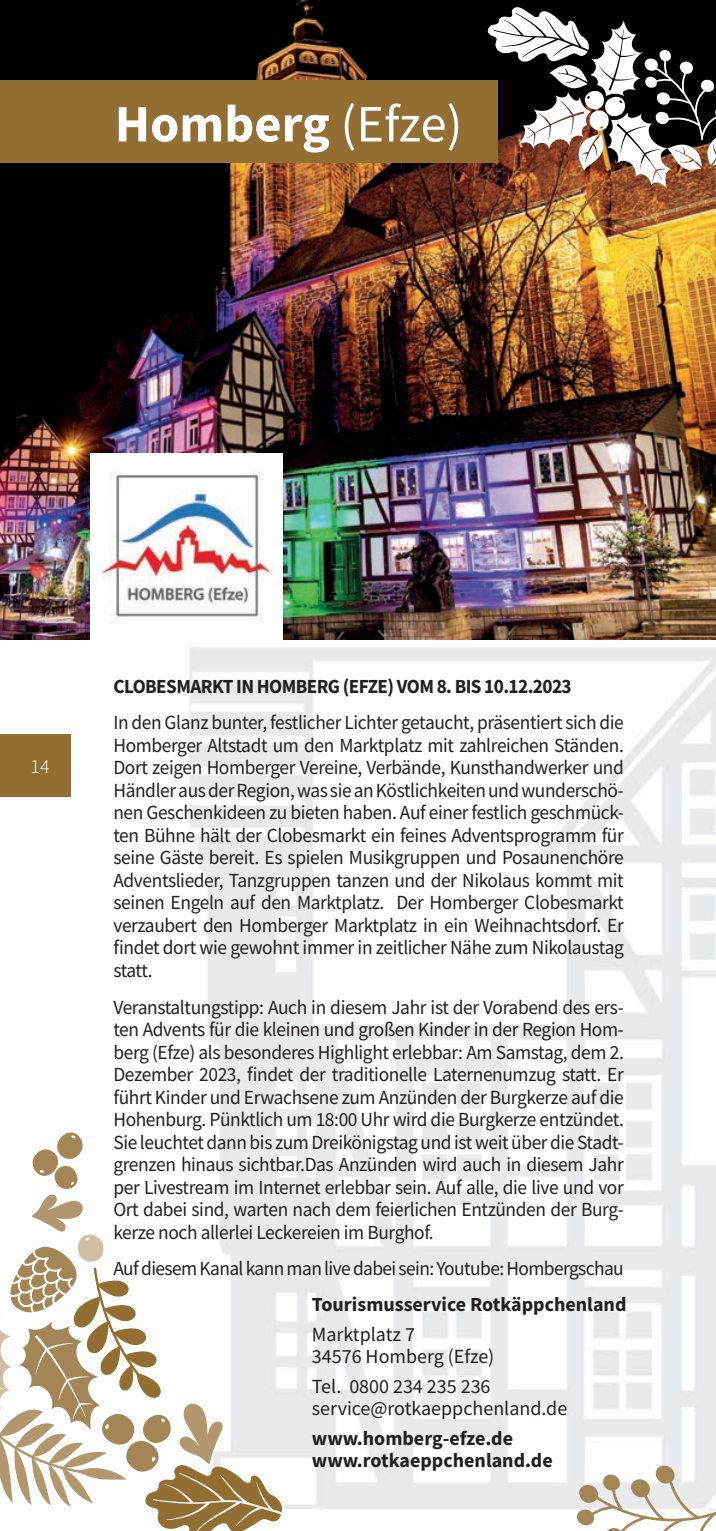
<style>
.page{position:relative;width:716px;height:1531px;background:#fff}
.page>*{position:absolute;margin:0;border:0;box-sizing:border-box;transform-origin:0 0}
.t1{font:700 52.5px "Source Sans Pro";color:#fff}
.t2{font:20px/22.5px "Source Sans Pro";letter-spacing:-.02em;color:#231f20;text-align:justify}
.t3{font:700 20px/22.5px "Source Sans Pro";color:#231f20}
.t4{font:20px/22.5px "Source Sans Pro";color:#231f20}
.t5{font:700 20px "Source Sans Pro";letter-spacing:-.03em;color:#231f20;scale:.96 1}
.t6{font:300 20px "Source Sans Pro";color:#fff}
.s1{font-weight:400}
</style>
<div class="page">
<img style="left:0;top:639px;width:716px;height:286px">
<img style="left:207px;top:925px;width:509px;height:586px">
<img style="left:0;top:0;width:716px;height:639px">
<svg style="left:487px;top:7px;width:229px;height:181px"></svg>
<svg style="left:0;top:1131px;width:282px;height:400px"></svg>
<svg style="left:576px;top:1465px;width:140px;height:66px"></svg>
<div style="left:0;top:734px;width:71px;height:63px;background:#926e33"></div>
<img style="left:90px;top:454px;width:192px;height:188px">
<div style="left:0;top:81px;width:498px;height:82px;background:#926e33"></div>
<h1 class="t1" style="left:115px;top:88px;width:349px">Homberg <span class="s1">(Efze)</span></h1>
<p class="t6" style="left:30px;top:754px;width:21px">14</p>
<p class="t5" style="left:113px;top:672px;width:479px">CLOBESMARKT IN HOMBERG (EFZE) VOM 8. BIS 10.12.2023</p>
<p class="t2" style="left:113px;top:711px;width:512px">In den Glanz bunter, festlicher Lichter getaucht, präsentiert sich die Homberger Altstadt um den Marktplatz mit zahlreichen Ständen.<br>Dort zeigen Homberger Vereine, Verbände, Kunsthandwerker und Händler aus der Region, was sie an Köstlichkeiten und wunderschö&shy;nen Geschenkideen zu bieten haben. Auf einer festlich geschmück&shy;ten Bühne hält der Clobesmarkt ein feines Adventsprogramm für seine Gäste bereit. Es spielen Musikgruppen und Posaunenchöre Adventslieder, Tanzgruppen tanzen und der Nikolaus kommt mit seinen Engeln auf den Marktplatz. Der Homberger Clobesmarkt verzaubert den Homberger Marktplatz in ein Weihnachtsdorf. Er findet dort wie gewohnt immer in zeitlicher Nähe zum Nikolaustag statt.</p>
<p class="t2" style="left:113px;top:995px;width:512px">Veranstaltungstipp: Auch in diesem Jahr ist der Vorabend des ers&shy;ten Advents für die kleinen und großen Kinder in der Region Hom&shy;berg (Efze) als besonderes Highlight erlebbar: Am Samstag, dem 2.<br>Dezember 2023, findet der traditionelle Laternenumzug statt. Er führt Kinder und Erwachsene zum Anzünden der Burgkerze auf die Hohenburg. Pünktlich um 18:00 Uhr wird die Burgkerze entzündet.<br>Sie leuchtet dann bis zum Dreikönigstag und ist weit über die Stadt&shy;grenzen hinaus sichtbar.Das Anzünden wird auch in diesem Jahr per Livestream im Internet erlebbar sein. Auf alle, die live und vor Ort dabei sind, warten nach dem feierlichen Entzünden der Burg&shy;kerze noch allerlei Leckereien im Burghof.</p>
<p class="t2" style="left:113px;top:1257px;width:512px">Auf diesem Kanal kann man live dabei sein: Youtube: Hombergschau</p>
<p class="t3" style="left:312px;top:1293px;width:316px">Tourismusservice Rotkäppchenland</p>
<p class="t4" style="left:312px;top:1322px;width:184px">Marktplatz 7<br>34576 Homberg (Efze)</p>
<p class="t4" style="left:312px;top:1375px;width:257px">Tel. 0800 234 235 236 service@rotkaeppchenland.de</p>
<p class="t3" style="left:312px;top:1426px;width:242px">www.homberg-efze.de www.rotkaeppchenland.de</p>
</div>
